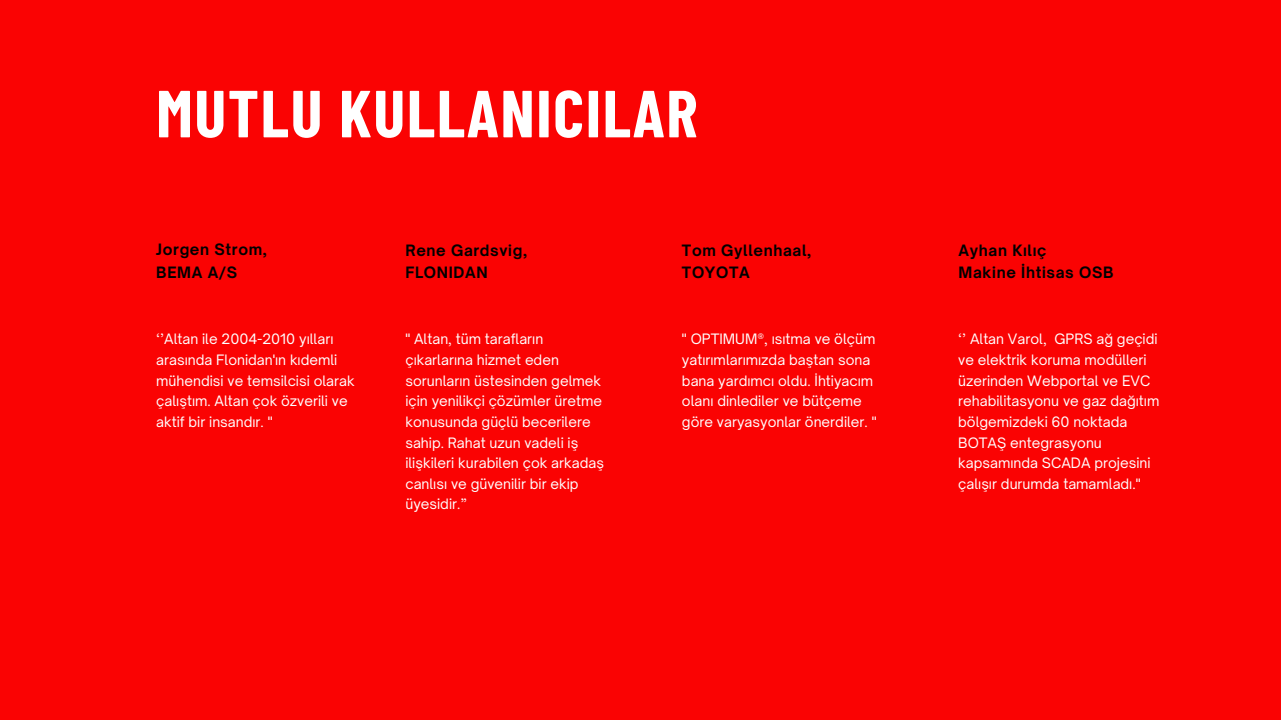
<style>
.page{position:relative;width:1281px;height:720px;background:#fa0303}
.page>*{position:absolute;margin:0;border:0;box-sizing:border-box;transform-origin:0 0}
.t1{font:700 66.5px "Barlow Condensed";letter-spacing:.025em;color:#fff}
.t2{font:700 15px/22.5px "Open Sauce One";letter-spacing:.04em;color:#000}
.t3{font:13.75px/20.6px "Open Sauce One";color:#fff}
</style>
<div class="page">
<h1 class="t1" style="left:156px;top:71px;width:543px">MUTLU KULLANICILAR</h1>
<p class="t2" style="left:156px;top:239px;width:112px">Jorgen Strom,<br>BEMA A/S</p>
<p class="t2" style="left:405px;top:239px;width:123px">Rene Gardsvig,<br>FLONIDAN</p>
<h2 class="t2" style="left:682px;top:239px;width:131px">Tom Gyllenhaal,<br>TOYOTA</h2>
<p class="t2" style="left:958px;top:239px;width:157px">Ayhan Kılıç<br>Makine İhtisas OSB</p>
<p class="t3" style="left:156px;top:329px;width:200px">‘’Altan ile 2004-2010 yılları arasında Flonidan'ın kıdemli mühendisi ve temsilcisi olarak çalıştım. Altan çok özverili ve aktif bir insandır. "</p>
<h2 class="t3" style="left:405px;top:329px;width:200px">" Altan, tüm tarafların çıkarlarına hizmet eden sorunların üstesinden gelmek için yenilikçi çözümler üretme konusunda güçlü becerilere sahip. Rahat uzun vadeli iş ilişkileri kurabilen çok arkadaş canlısı ve güvenilir bir ekip üyesidir.”</h2>
<h2 class="t3" style="left:682px;top:329px;width:196px">" OPTIMUM®, ısıtma ve ölçüm yatırımlarımızda baştan sona bana yardımcı oldu. İhtiyacım olanı dinlediler ve bütçeme göre varyasyonlar önerdiler. "</h2>
<h2 class="t3" style="left:958px;top:329px;width:203px">‘’ Altan Varol, GPRS ağ geçidi ve elektrik koruma modülleri üzerinden Webportal ve EVC rehabilitasyonu ve gaz dağıtım bölgemizdeki 60 noktada<br>BOTAŞ entegrasyonu kapsamında SCADA projesini çalışır durumda tamamladı."</h2>
</div>
